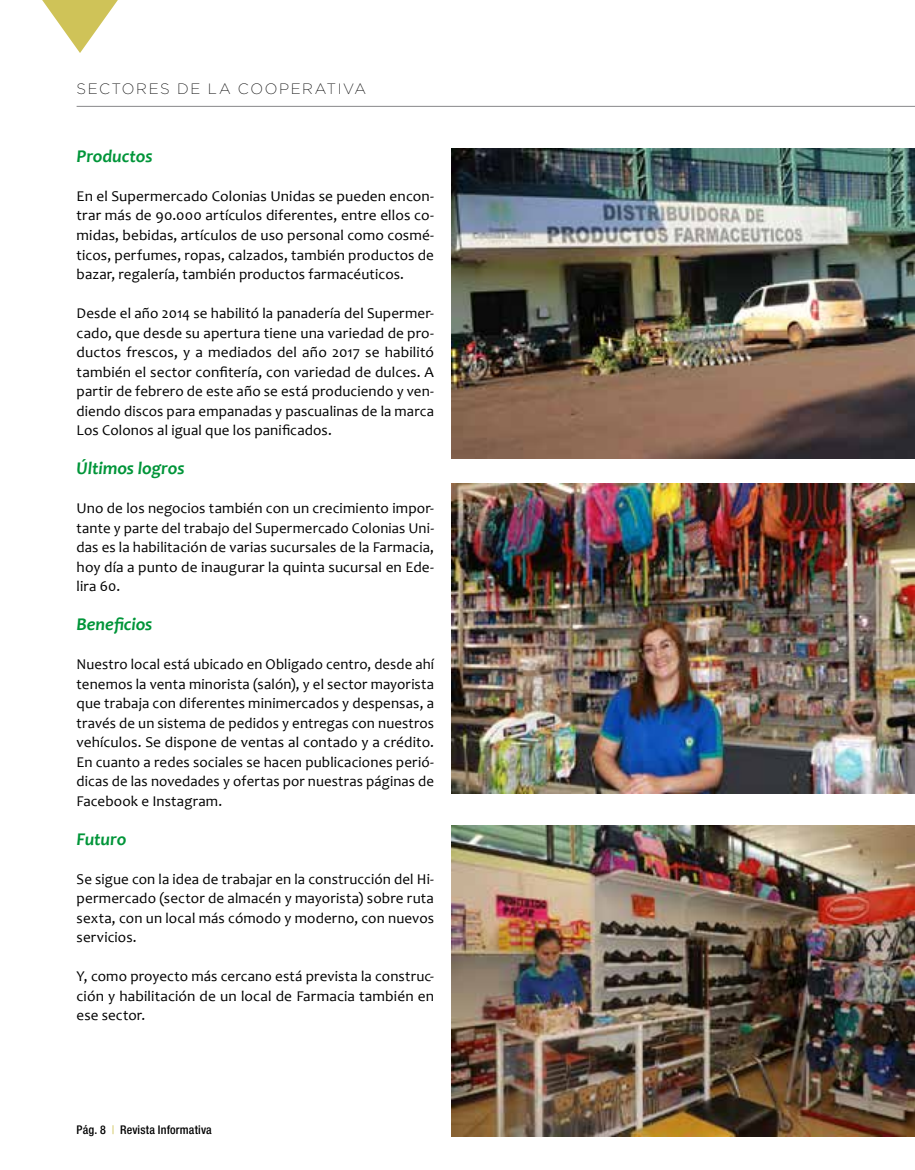
<style>
.page{position:relative;width:915px;height:1170px;background:#fff}
.page>*{position:absolute;margin:0;border:0;box-sizing:border-box;transform-origin:0 0}
.t1{font:italic 700 18px "Candara";letter-spacing:-.005em;color:#009539}
.t2{font:15px/19.5px "Candara";letter-spacing:.005em;color:#000;text-align:justify}
.t3{font:200 15px "Gotham";letter-spacing:.11em;color:#000}
.t4{font:500 condensed 12px "Helvetica Neue";letter-spacing:.015em;color:#000}
.s1{font-weight:400;color:#cfc358}
</style>
<div class="page">
<hr style="left:77px;top:106px;width:837px;height:1px;background:#87888a">
<svg style="left:42px;top:0;width:76px;height:53px"></svg>
<img style="left:451px;top:825px;width:463px;height:311px">
<img style="left:451px;top:484px;width:463px;height:309px">
<img style="left:451px;top:149px;width:463px;height:309px">
<p class="t3" style="left:77px;top:80px;width:291px">SECTORES DE LA COOPERATIVA</p>
<p class="t1" style="left:77px;top:145px;width:77px">Productos</p>
<p class="t2" style="left:77px;top:186px;width:359px">En el Supermercado Colonias Unidas se pueden encon&shy;trar más de 90.000 artículos diferentes, entre ellos co&shy;midas, bebidas, artículos de uso personal como cosmé&shy;ticos, perfumes, ropas, calzados, también productos de bazar, regalería, también productos farmacéuticos.</p>
<p class="t2" style="left:77px;top:303px;width:359px">Desde el año 2014 se habilitó la panadería del Supermer&shy;cado, que desde su apertura tiene una variedad de pro&shy;ductos frescos, y a mediados del año 2017 se habilitó también el sector confitería, con variedad de dulces. A partir de febrero de este año se está produciendo y ven&shy;diendo discos para empanadas y pascualinas de la marca Los Colonos al igual que los panificados.</p>
<p class="t1" style="left:77px;top:457px;width:109px">Últimos logros</p>
<p class="t2" style="left:77px;top:498px;width:359px">Uno de los negocios también con un crecimiento impor&shy;tante y parte del trabajo del Supermercado Colonias Uni&shy;das es la habilitación de varias sucursales de la Farmacia, hoy día a punto de inaugurar la quinta sucursal en Ede&shy;lira 60.</p>
<p class="t1" style="left:77px;top:613px;width:77px">Beneficios</p>
<p class="t2" style="left:77px;top:654px;width:359px">Nuestro local está ubicado en Obligado centro, desde ahí tenemos la venta minorista (salón), y el sector mayorista que trabaja con diferentes minimercados y despensas, a través de un sistema de pedidos y entregas con nuestros vehículos. Se dispone de ventas al contado y a crédito.<br>En cuanto a redes sociales se hacen publicaciones perió&shy;dicas de las novedades y ofertas por nuestras páginas de Facebook e Instagram.</p>
<p class="t1" style="left:77px;top:827px;width:51px">Futuro</p>
<p class="t2" style="left:77px;top:869px;width:359px">Se sigue con la idea de trabajar en la construcción del Hi&shy;permercado (sector de almacén y mayorista) sobre ruta sexta, con un local más cómodo y moderno, con nuevos servicios.</p>
<p class="t2" style="left:77px;top:966px;width:359px">Y, como proyecto más cercano está prevista la construc&shy;ción y habilitación de un local de Farmacia también en ese sector.</p>
<p class="t4" style="left:77px;top:1122px;width:137px">Pág. 8 <span class="s1">|</span> Revista Informativa</p>
</div>
